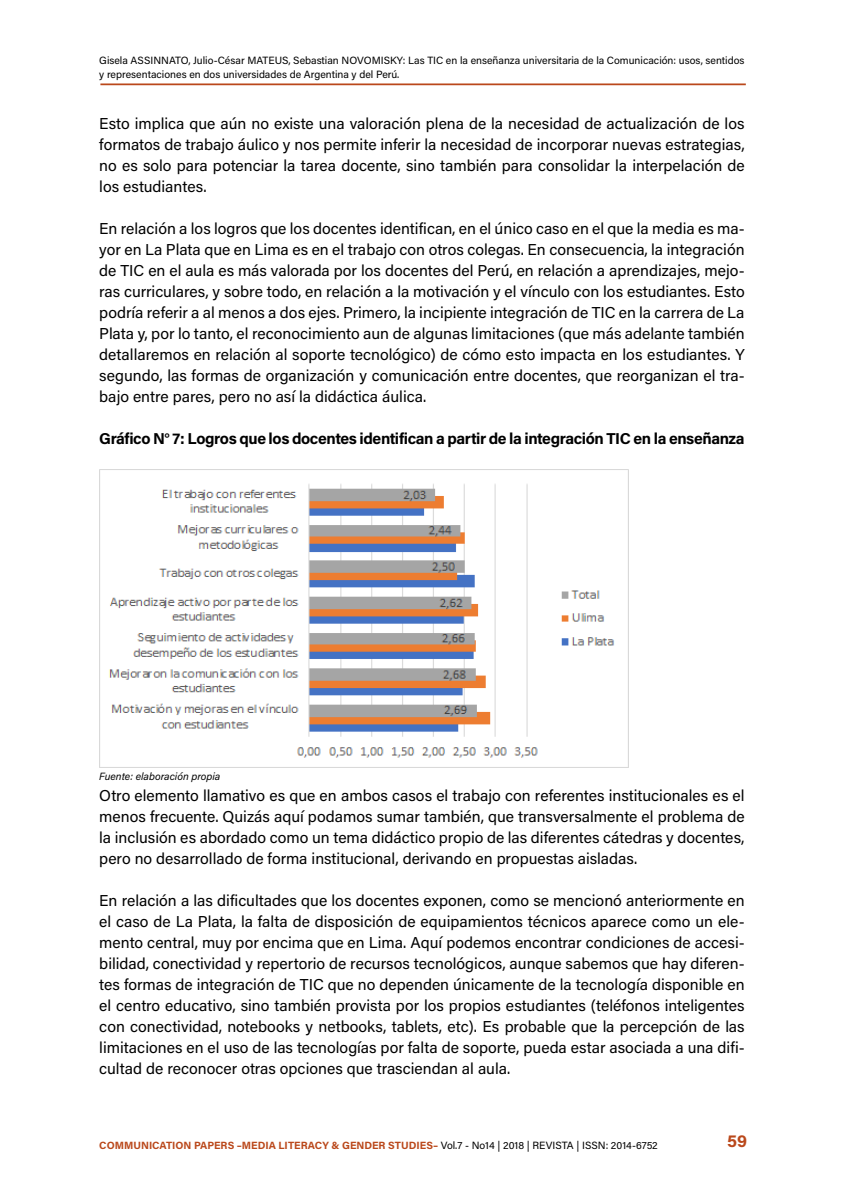
<style>
.page{position:relative;width:844px;height:1191px;background:#fff}
.page>*{position:absolute;margin:0;border:0;box-sizing:border-box;transform-origin:0 0}
.t1{font:700 17.5px "Acumin Pro";color:#ba481b}
.t2{font:15.75px/21px "Acumin Pro";color:#000;text-align:justify}
.t3{font:700 15.75px "Acumin Pro";letter-spacing:-.025em;color:#000}
.t4{font:10.5px/14px "Acumin Pro";color:#000}
.t5{font:700 10.5px "Acumin Pro";color:#ba481b}
.t6{font:italic 10.5px "Acumin Pro";color:#000}
.s1{font-weight:400;color:#000}
</style>
<div class="page">
<hr style="left:100px;top:83px;width:645px;height:2px;background:#ba481b">
<img style="left:99px;top:470px;width:516px;height:297px">
<p class="t4" style="left:99px;top:53px;width:646px">Gisela ASSINNATO, Julio-César MATEUS, Sebastian NOVOMISKY: Las TIC en la enseñanza universitaria de la Comunicación: usos, sentidos y representaciones en dos universidades de Argentina y del Perú.</p>
<p class="t2" style="left:99px;top:112px;width:646px">Esto implica que aún no existe una valoración plena de la necesidad de actualización de los formatos de trabajo áulico y nos permite inferir la necesidad de incorporar nuevas estrategias, no es solo para potenciar la tarea docente, sino también para consolidar la interpelación de los estudiantes.</p>
<p class="t2" style="left:99px;top:217px;width:646px">En relación a los logros que los docentes identifican, en el único caso en el que la media es ma&shy;yor en La Plata que en Lima es en el trabajo con otros colegas. En consecuencia, la integración de TIC en el aula es más valorada por los docentes del Perú, en relación a aprendizajes, mejo&shy;ras curriculares, y sobre todo, en relación a la motivación y el vínculo con los estudiantes. Esto podría referir a al menos a dos ejes. Primero, la incipiente integración de TIC en la carrera de La Plata y, por lo tanto, el reconocimiento aun de algunas limitaciones (que más adelante también detallaremos en relación al soporte tecnológico) de cómo esto impacta en los estudiantes. Y segundo, las formas de organización y comunicación entre docentes, que reorganizan el tra&shy;bajo entre pares, pero no así la didáctica áulica.</p>
<p class="t3" style="left:99px;top:427px;width:646px">Gráfico N° 7: Logros que los docentes identifican a partir de la integración TIC en la enseñanza</p>
<p class="t6" style="left:99px;top:769px;width:123px">Fuente: elaboración propia</p>
<p class="t2" style="left:99px;top:784px;width:646px">Otro elemento llamativo es que en ambos casos el trabajo con referentes institucionales es el menos frecuente. Quizás aquí podamos sumar también, que transversalmente el problema de la inclusión es abordado como un tema didáctico propio de las diferentes cátedras y docentes, pero no desarrollado de forma institucional, derivando en propuestas aisladas.</p>
<p class="t2" style="left:99px;top:889px;width:646px">En relación a las dificultades que los docentes exponen, como se mencionó anteriormente en el caso de La Plata, la falta de disposición de equipamientos técnicos aparece como un ele&shy;mento central, muy por encima que en Lima. Aquí podemos encontrar condiciones de accesi&shy;bilidad, conectividad y repertorio de recursos tecnológicos, aunque sabemos que hay diferen&shy;tes formas de integración de TIC que no dependen únicamente de la tecnología disponible en el centro educativo, sino también provista por los propios estudiantes (teléfonos inteligentes con conectividad, notebooks y netbooks, tablets, etc). Es probable que la percepción de las limitaciones en el uso de las tecnologías por falta de soporte, pueda estar asociada a una difi&shy;cultad de reconocer otras opciones que trasciendan al aula.</p>
<p class="t5" style="left:99px;top:1137px;width:560px">COMMUNICATION PAPERS –MEDIA LITERACY &amp; GENDER STUDIES– <span class="s1">Vol.7 - No14 | 2018 | REVISTA | ISSN: 2014-6752</span></p>
<p class="t1" style="left:727px;top:1128px;width:22px">59</p>
</div>
